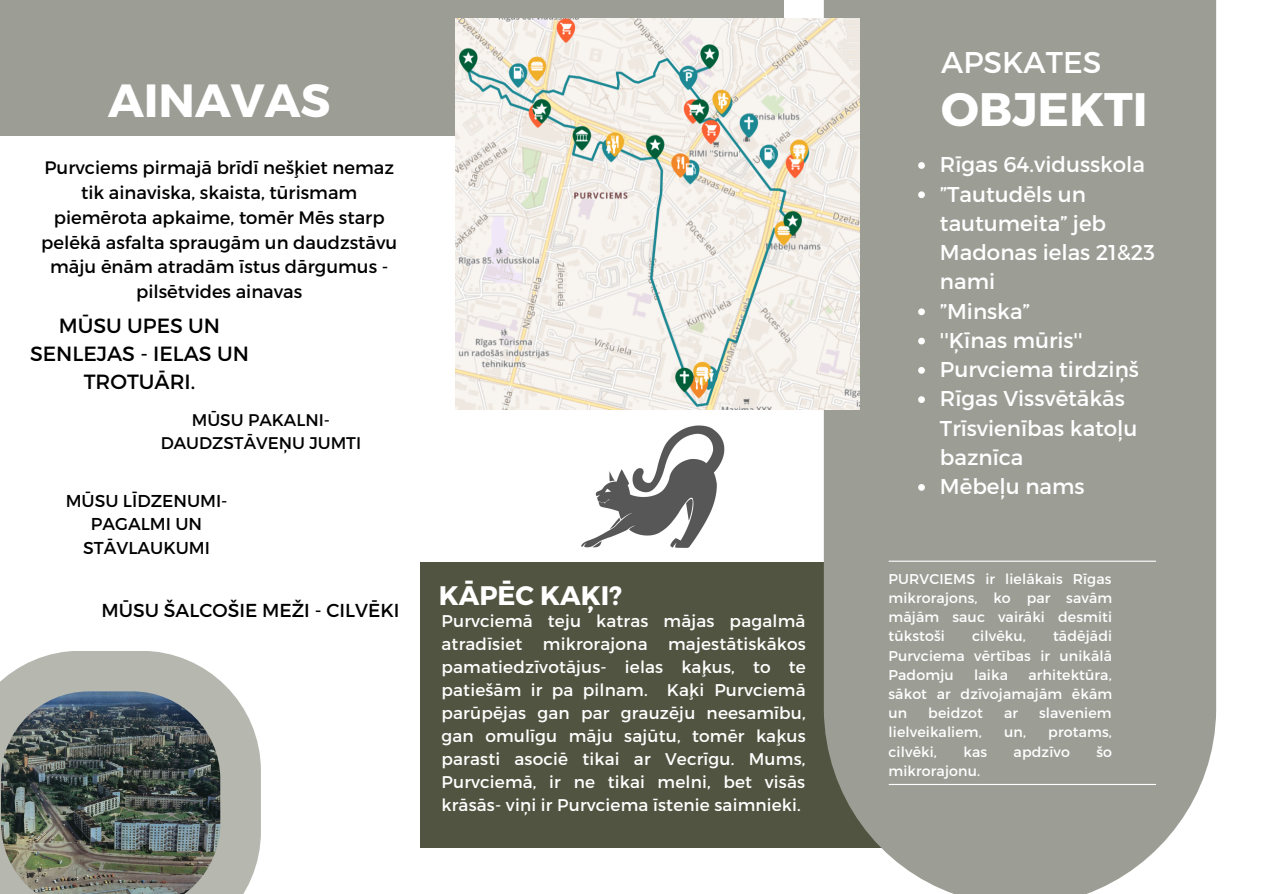
<style>
.page{position:relative;width:1263px;height:894px;background:#fff}
.page>*{position:absolute;margin:0;border:0;box-sizing:border-box;transform-origin:0 0}
.t1{font:700 46.95px "Montserrat";color:#fff}
.t2{font:700 46.5px "Montserrat";color:#fff}
.t3{font:30px "Montserrat";color:#fff}
.t4{font:700 26.85px "Montserrat";color:#fff}
.t5{font:21.45px/29.2px "Montserrat";color:#fff}
.t6{font:20.55px/27.9px "Montserrat";color:#000;text-align:center}
.t7{font:18.75px "Montserrat";color:#000}
.t8{font:18px/24.8px "Montserrat";color:#000;text-align:center}
.t9{font:17.25px/23.4px "Montserrat";color:#000;text-align:center}
.t10{font:16.95px/23px "Montserrat";letter-spacing:.01em;color:#fff;text-align:justify}
.t11{font:16.8px/23px "Montserrat";color:#000;text-align:center}
.t12{font:14.1px/19.2px "Montserrat";letter-spacing:.01em;color:#fff;text-align:justify}
</style>
<div class="page">
<div style="left:421px;top:561px;width:698px;height:286px;background:#515440"></div>
<div style="left:824px;top:0;width:392px;height:893px;background:#9c9e96"></div>
<hr style="left:889px;top:560px;width:267px;height:1px;background:#fff">
<hr style="left:889px;top:783px;width:267px;height:1px;background:#fff">
<img style="left:581px;top:425px;width:144px;height:123px">
<div style="left:0;top:0;width:784px;height:135px;background:#9c9e96"></div>
<img style="left:455px;top:19px;width:404px;height:390px">
<svg style="left:0;top:651px;width:261px;height:242px;fill:#b6b7af"></svg>
<img style="left:1px;top:691px;width:219px;height:202px">
<svg style="left:918px;top:162px;width:7px;height:7px"></svg>
<svg style="left:918px;top:191px;width:7px;height:7px"></svg>
<svg style="left:918px;top:308px;width:7px;height:7px"></svg>
<svg style="left:918px;top:337px;width:7px;height:7px"></svg>
<svg style="left:918px;top:367px;width:7px;height:6px"></svg>
<svg style="left:918px;top:396px;width:7px;height:7px"></svg>
<svg style="left:918px;top:484px;width:7px;height:6px"></svg>
<p class="t2" style="left:108px;top:70px;width:224px">AINAVAS</p>
<p class="t8" style="left:41px;top:155px;width:358px">Purvciems pirmajā brīdī nešķiet nemaz tik ainaviska, skaista, tūrismam piemērota apkaime, tomēr Mēs starp pelēkā asfalta spraugām un daudzstāvu māju ēnām atradām īstus dārgumus - pilsētvides ainavas</p>
<p class="t6" style="left:30px;top:311px;width:220px">MŪSU UPES UN<br>SENLEJAS - IELAS UN<br>TROTUĀRI.</p>
<p class="t11" style="left:161px;top:407px;width:202px">MŪSU PAKALNI-<br>DAUDZSTĀVEŅU JUMTI</p>
<p class="t9" style="left:66px;top:488px;width:163px">MŪSU LĪDZENUMI-<br>PAGALMI UN<br>STĀVLAUKUMI</p>
<p class="t7" style="left:102px;top:598px;width:299px">MŪSU ŠALCOŠIE MEŽI - CILVĒKI</p>
<p class="t4" style="left:439px;top:577px;width:185px">KĀPĒC KAĶI?</p>
<p class="t10" style="left:442px;top:608px;width:366px">Purvciemā teju katras mājas pagalmā atradīsiet mikrorajona majestātiskākos pamatiedzīvotājus- ielas kaķus, to te patiešām ir pa pilnam. Kaķi Purvciemā parūpējas gan par grauzēju neesamību, gan omulīgu māju sajūtu, tomēr kaķus parasti asociē tikai ar Vecrīgu. Mums, Purvciemā, ir ne tikai melni, bet visās krāsās- viņi ir Purvciema īstenie saimnieki.</p>
<p class="t3" style="left:941px;top:43px;width:162px">APSKATES</p>
<p class="t1" style="left:941px;top:78px;width:208px">OBJEKTI</p>
<p class="t5" style="left:940px;top:149px;width:207px">Rīgas 64.vidusskola</p>
<p class="t5" style="left:940px;top:178px;width:217px">”Tautudēls un tautumeita” jeb<br>Madonas ielas 21&amp;23 nami</p>
<p class="t5" style="left:940px;top:295px;width:91px">”Minska”</p>
<p class="t5" style="left:940px;top:324px;width:144px">''Ķīnas mūris''</p>
<p class="t5" style="left:940px;top:353px;width:200px">Purvciema tirdziņš</p>
<p class="t5" style="left:940px;top:383px;width:199px">Rīgas Vissvētākās<br>Trīsvienības katoļu baznīca</p>
<p class="t5" style="left:940px;top:470px;width:146px">Mēbeļu nams</p>
<p class="t12" style="left:888px;top:568px;width:225px">PURVCIEMS ir lielākais Rīgas mikrorajons, ko par savām mājām sauc vairāki desmiti tūkstoši</p>
<p class="t12" style="left:888px;top:625px;width:225px;text-indent:165px">tādējādi Purvciema vērtības ir unikālā Padomju</p>
<p class="t12" style="left:972px;top:625px;width:55px">cilvēku,</p>
<p class="t12" style="left:888px;top:664px;width:225px;text-indent:140px">arhitektūra, sākot ar dzīvojamajām ēkām un</p>
<p class="t12" style="left:974px;top:664px;width:35px">laika</p>
<p class="t12" style="left:928px;top:702px;width:56px">beidzot</p>
<p class="t12" style="left:1004px;top:702px;width:16px">ar</p>
<p class="t12" style="left:1039px;top:702px;width:74px">slaveniem</p>
<p class="t12" style="left:888px;top:722px;width:95px">lielveikaliem,</p>
<p class="t12" style="left:1004px;top:722px;width:23px">un,</p>
<p class="t12" style="left:1048px;top:722px;width:65px">protams,</p>
<p class="t12" style="left:888px;top:741px;width:50px">cilvēki,</p>
<p class="t12" style="left:963px;top:741px;width:25px">kas</p>
<p class="t12" style="left:1014px;top:741px;width:58px">apdzīvo</p>
<p class="t12" style="left:1096px;top:741px;width:17px">šo</p>
<p class="t12" style="left:888px;top:760px;width:93px">mikrorajonu.</p>
</div>
